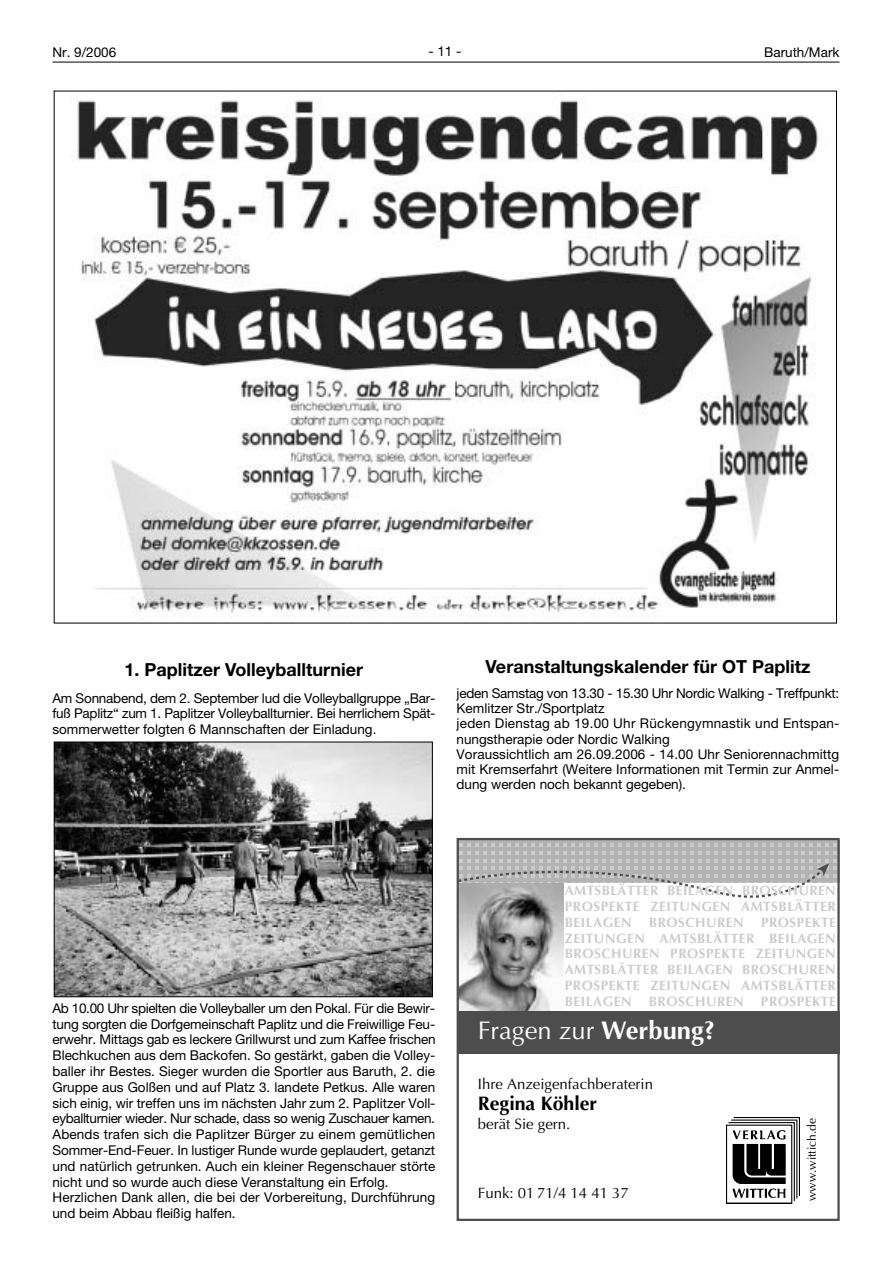
<style>
.page{position:relative;width:893px;height:1262px;background:#fff}
.page>*{position:absolute;margin:0;border:0;box-sizing:border-box;transform-origin:0 0}
.t1{font:25.5px "Optima";color:#fff}
.t2{font:700 19.5px "Optima";color:#000}
.t3{font:700 18px "Helvetica Neue LT";color:#000}
.t4{font:15px "Optima";color:#000}
.t5{font:13.5px/15.8px "Helvetica Neue LT";color:#000}
.t6{font:700 13.5px/15.8px "Optima";letter-spacing:.04em;color:#ccc;text-align:justify}
.t7{font:12px "Optima";color:#000}
.s1{font-weight:700}
</style>
<div class="page">
<hr style="left:52px;top:62px;width:787px;height:1px;background:#000">
<img style="left:77px;top:100px;width:742px;height:519px">
<img style="left:56px;top:743px;width:374px;height:252px">
<div style="left:54px;top:741px;width:378px;height:256px;border:1px solid #000"></div>
<img style="left:459px;top:912px;width:104px;height:99px">
<img style="left:726px;top:1117px;width:73px;height:86px">
<div style="left:456px;top:840px;width:383px;height:42px;background:#b3b3b3"></div>
<svg style="left:459px;top:843px;width:377px;height:69px"></svg>
<div style="left:456px;top:838px;width:383px;height:382px;border:2px solid #4d4d4d"></div>
<div style="left:456px;top:1011px;width:383px;height:43px;background:#4d4d4d"></div>
<p class="t5" style="left:52px;top:45px;width:65px">Nr. 9/2006</p>
<p class="t5" style="left:428px;top:45px;width:35px">- 11 -</p>
<p class="t5" style="left:764px;top:46px;width:77px">Baruth/Mark</p>
<h3 class="t3" style="left:124px;top:663px;width:240px">1. Paplitzer Volleyballturnier</h3>
<p class="t5" style="left:52px;top:691px;width:384px;text-align:justify">Am Sonnabend, dem 2. September lud die Volleyballgruppe „Bar&shy;fuß Paplitz“ zum 1. Paplitzer Volleyballturnier. Bei herrlichem Spät&shy;sommerwetter folgten 6 Mannschaften der Einladung.</p>
<h3 class="t3" style="left:485px;top:660px;width:326px">Veranstaltungskalender für OT Paplitz</h3>
<p class="t5" style="left:456px;top:687px;width:384px;line-height:15.1px">jeden Samstag von 13.30 - 15.30 Uhr Nordic Walking - Treffpunkt:<br>Kemlitzer Str./Sportplatz<br>jeden Dienstag ab 19.00 Uhr Rückengymnastik und Entspan&shy;nungstherapie oder Nordic Walking<br>Voraussichtlich am 26.09.2006 - 14.00 Uhr Seniorennachmittg mit Kremserfahrt (Weitere Informationen mit Termin zur Anmel&shy;dung werden noch bekannt gegeben).</p>
<p class="t5" style="left:52px;top:1001px;width:385px">Ab 10.00 Uhr spielten die Volleyballer um den Pokal. Für die Bewir&shy;tung sorgten die Dorfgemeinschaft Paplitz und die Freiwillige Feu&shy;erwehr. Mittags gab es leckere Grillwurst und zum Kaffee frischen Blechkuchen aus dem Backofen. So gestärkt, gaben die Volley&shy;baller ihr Bestes. Sieger wurden die Sportler aus Baruth, 2. die Gruppe aus Golßen und auf Platz 3. landete Petkus. Alle waren sich einig, wir treffen uns im nächsten Jahr zum 2. Paplitzer Voll&shy;eyballturnier wieder. Nur schade, dass so wenig Zuschauer kamen.<br>Abends trafen sich die Paplitzer Bürger zu einem gemütlichen Sommer-End-Feuer. In lustiger Runde wurde geplaudert, getanzt und natürlich getrunken. Auch ein kleiner Regenschauer störte nicht und so wurde auch diese Veranstaltung ein Erfolg.<br>Herzlichen Dank allen, die bei der Vorbereitung, Durchführung und beim Abbau fleißig halfen.</p>
<p class="t6" style="left:565px;top:884px;width:272px">AMTSBLÄTTER BEILAGEN BROSCHUREN PROSPEKTE ZEITUNGEN AMTSBLÄTTER BEILAGEN</p>
<p class="t6" style="left:565px;top:915px;width:272px;text-indent:196px">PROSPEKTE ZEITUNGEN AMTSBLÄTTER BEILAGEN BROSCHUREN PROSPEKTE ZEITUNGEN AMTSBLÄTTER BEILAGEN BROSCHUREN PROSPEKTE ZEITUNGEN AMTSBLÄTTER BEILAGEN</p>
<p class="t6" style="left:649px;top:915px;width:96px">BROSCHUREN</p>
<p class="t6" style="left:649px;top:994px;width:96px">BROSCHUREN</p>
<p class="t6" style="left:761px;top:994px;width:76px">PROSPEKTE</p>
<h1 class="t1" style="left:478px;top:1019px;width:239px">Fragen zur <span class="s1">Werbung?</span></h1>
<p class="t4" style="left:478px;top:1078px;width:177px">Ihre Anzeigenfachberaterin</p>
<h2 class="t2" style="left:478px;top:1095px;width:121px">Regina Köhler</h2>
<p class="t4" style="left:478px;top:1117px;width:94px">berät Sie gern.</p>
<p class="t4" style="left:478px;top:1187px;width:152px">Funk: 01 71/4 14 41 37</p>
<p class="t7" style="left:806px;top:1201px;width:84px;rotate:-90deg">www.wittich.de</p>
</div>
